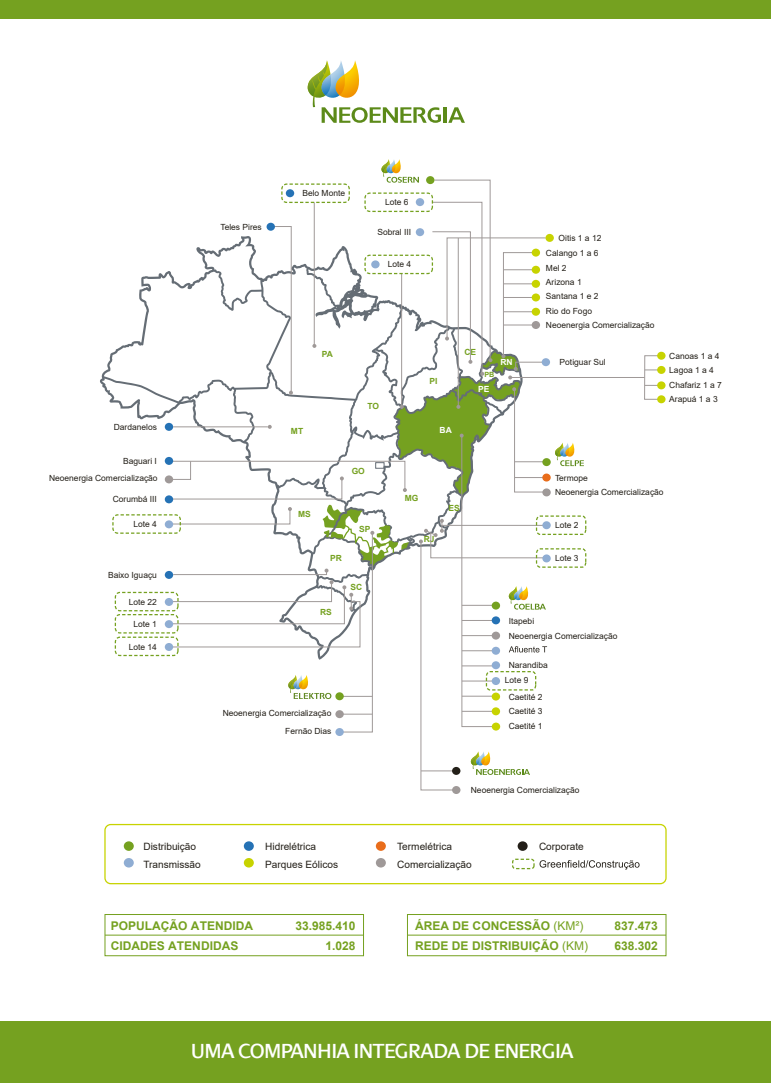
<style>
.page{position:relative;width:771px;height:1083px;background:#fff}
.page>*{position:absolute;margin:0;border:0;box-sizing:border-box;transform-origin:0 0}
.t1{font:22px "Dialog";letter-spacing:-.01em;color:#fff}
.t2{font:700 12px/20.5px "Arial";color:#75a120;text-align:right}
.t3{font:10.1px "Arial";color:#231f18}
.t4{font:8.5px/14.3px "Arial";color:#231f18}
.t5{font:700 8.5px "Arial";color:#75a120}
.t6{font:700 8.5px "Arial";color:#fff}
.t7{font:700 7.2px "Arial";color:#75a120}
.s1{font-weight:400}
</style>
<div class="page">
<div style="left:0;top:0;width:770px;height:19px;background:#75a120"></div>
<svg style="left:448px;top:107px;width:16px;height:16px"></svg>
<hr style="left:443px;top:107px;width:3px;height:16px;background:#5c8a19">
<svg style="left:307px;top:60px;width:133px;height:63px"></svg>
<svg style="left:539px;top:860px;width:100px;height:9px"></svg>
<div style="left:244px;top:841px;width:10px;height:9px;background:#2572b5;border-radius:50%"></div>
<div style="left:375px;top:841px;width:10px;height:9px;background:#e96d1b;border-radius:50%"></div>
<div style="left:517px;top:841px;width:10px;height:9px;background:#231f18;border-radius:50%"></div>
<svg style="left:244px;top:857px;width:10px;height:10px"></svg>
<svg style="left:375px;top:857px;width:10px;height:10px"></svg>
<div style="left:124px;top:841px;width:10px;height:9px;background:#75a120;border-radius:50%"></div>
<div style="left:124px;top:857px;width:10px;height:10px;background:#8fadd3;border-radius:50%"></div>
<div style="left:511px;top:858px;width:23px;height:11px;border:1px dashed #75a120;border-radius:3px"></div>
<div style="left:104px;top:823px;width:562px;height:61px;border:1px solid #c7d300;border-radius:6px"></div>
<div style="left:406px;top:913px;width:260px;height:43px;border:1px solid #75a120"></div>
<hr style="left:407px;top:934px;width:258px;height:1px;background:#75a120">
<div style="left:104px;top:913px;width:260px;height:43px;border:1px solid #75a120"></div>
<hr style="left:105px;top:934px;width:258px;height:1px;background:#75a120">
<div style="left:0;top:1020px;width:770px;height:62px;background:#75a120"></div>
<svg style="left:100px;top:271px;width:68px;height:386px"></svg>
<div style="left:452px;top:785px;width:8px;height:8px;background:#9f9998;border-radius:50%"></div>
<hr style="left:511px;top:377px;width:133px;height:1px;background:#9f9998">
<div style="left:656px;top:366px;width:9px;height:8px;background:#c7d300;border-radius:50%"></div>
<div style="left:656px;top:381px;width:9px;height:8px;background:#c7d300;border-radius:50%"></div>
<div style="left:644px;top:355px;width:15px;height:44px;border:1px solid #9f9998"></div>
<svg style="left:656px;top:395px;width:9px;height:8px"></svg>
<svg style="left:656px;top:351px;width:9px;height:8px"></svg>
<div style="left:112px;top:514px;width:69px;height:19px;border:1px dashed #75a120;border-radius:5px"></div>
<div style="left:115px;top:591px;width:63px;height:20px;border:1px dashed #75a120;border-radius:5px"></div>
<div style="left:165px;top:520px;width:8px;height:8px;background:#8fadd3;border-radius:50%"></div>
<div style="left:165px;top:457px;width:8px;height:8px;background:#2572b5;border-radius:50%"></div>
<div style="left:165px;top:495px;width:8px;height:8px;background:#2572b5;border-radius:50%"></div>
<div style="left:165px;top:598px;width:8px;height:8px;background:#8fadd3;border-radius:50%"></div>
<div style="left:115px;top:614px;width:63px;height:19px;border:1px dashed #75a120;border-radius:5px"></div>
<div style="left:165px;top:620px;width:8px;height:8px;background:#8fadd3;border-radius:50%"></div>
<div style="left:115px;top:636px;width:63px;height:20px;border:1px dashed #75a120;border-radius:5px"></div>
<div style="left:165px;top:643px;width:8px;height:8px;background:#8fadd3;border-radius:50%"></div>
<svg style="left:168px;top:159px;width:418px;height:631px"></svg>
<div style="left:165px;top:475px;width:8px;height:8px;background:#9f9998;border-radius:50%"></div>
<p class="t4" style="left:114px;top:419px;width:45px">Dardanelos</p>
<p class="t4" style="left:49px;top:451px;width:110px;line-height:17.8px;text-align:right">Baguari I<br>Neoenergia Comercialização</p>
<p class="t4" style="left:113px;top:491px;width:46px">Corumbá III</p>
<p class="t4" style="left:133px;top:517px;width:25px">Lote 4</p>
<p class="t4" style="left:108px;top:567px;width:50px">Baixo Iguaçu</p>
<p class="t4" style="left:129px;top:594px;width:30px">Lote 22</p>
<p class="t4" style="left:133px;top:617px;width:25px">Lote 1</p>
<p class="t4" style="left:129px;top:639px;width:30px">Lote 14</p>
<p class="t4" style="left:220px;top:219px;width:43px">Teles Pires</p>
<p class="t4" style="left:302px;top:186px;width:44px">Belo Monte</p>
<p class="t4" style="left:385px;top:195px;width:25px">Lote 6</p>
<p class="t4" style="left:377px;top:225px;width:35px">Sobral III</p>
<p class="t4" style="left:387px;top:257px;width:25px">Lote 4</p>
<p class="t5" style="left:321px;top:348px;width:13px">PA</p>
<p class="t5" style="left:464px;top:346px;width:13px">CE</p>
<p class="t6" style="left:500px;top:356px;width:14px">RN</p>
<p class="t5" style="left:291px;top:425px;width:14px">MT</p>
<p class="t5" style="left:367px;top:400px;width:13px">TO</p>
<p class="t5" style="left:429px;top:375px;width:9px">PI</p>
<p class="t6" style="left:439px;top:424px;width:14px">BA</p>
<p class="t7" style="left:484px;top:369px;width:11px">PB</p>
<p class="t6" style="left:478px;top:382px;width:13px">PE</p>
<p class="t4" style="left:558px;top:230px;width:44px">Oitis 1 a 12</p>
<p class="t4" style="left:545px;top:246px;width:54px">Calango 1 a 6<br>Mel 2<br>Arizona 1<br>Santana 1 e 2<br>Rio do Fogo</p>
<p class="t4" style="left:545px;top:317px;width:110px">Neoenergia Comercialização</p>
<p class="t4" style="left:559px;top:355px;width:48px">Potiguar Sul</p>
<p class="t4" style="left:668px;top:349px;width:54px">Canoas 1 a 4<br>Lagoa 1 a 4<br>Chafariz 1 a 7<br>Arapuá 1 a 3</p>
<p class="t5" style="left:351px;top:465px;width:15px">GO</p>
<p class="t5" style="left:298px;top:508px;width:14px">MS</p>
<p class="t5" style="left:330px;top:551px;width:13px">PR</p>
<p class="t5" style="left:359px;top:523px;width:13px">SP</p>
<p class="t5" style="left:320px;top:605px;width:13px">RS</p>
<p class="t5" style="left:350px;top:581px;width:13px">SC</p>
<p class="t5" style="left:404px;top:492px;width:15px">MG</p>
<p class="t5" style="left:423px;top:533px;width:12px">RJ</p>
<p class="t5" style="left:448px;top:502px;width:13px">ES</p>
<p class="t4" style="left:554px;top:470px;width:34px">Termope</p>
<p class="t4" style="left:554px;top:485px;width:110px">Neoenergia Comercialização</p>
<p class="t4" style="left:554px;top:517px;width:25px">Lote 2</p>
<p class="t4" style="left:554px;top:551px;width:25px">Lote 3</p>
<p class="t4" style="left:508px;top:613px;width:27px">Itapebi</p>
<p class="t4" style="left:508px;top:628px;width:110px">Neoenergia Comercialização</p>
<p class="t4" style="left:222px;top:706px;width:110px">Neoenergia Comercialização</p>
<p class="t4" style="left:285px;top:724px;width:48px">Fernão Dias</p>
<p class="t4" style="left:508px;top:657px;width:40px">Narandiba</p>
<p class="t4" style="left:508px;top:689px;width:35px;text-align:justify">Caetité 2<br>Caetité 3<br>Caetité 1</p>
<p class="t4" style="left:504px;top:673px;width:25px">Lote 9</p>
<p class="t4" style="left:470px;top:782px;width:110px">Neoenergia Comercialização</p>
<p class="t3" style="left:143px;top:839px;width:54px">Distribuição</p>
<p class="t3" style="left:265px;top:839px;width:52px">Hidrelétrica</p>
<p class="t3" style="left:397px;top:839px;width:56px">Termelétrica</p>
<p class="t3" style="left:538px;top:839px;width:46px">Corporate</p>
<p class="t3" style="left:143px;top:856px;width:59px">Transmissão</p>
<p class="t3" style="left:265px;top:856px;width:74px">Parques Eólicos</p>
<p class="t3" style="left:397px;top:856px;width:76px">Comercialização</p>
<h2 class="t2" style="left:415px;top:915px;width:170px">ÁREA DE CONCESSÃO <span class="s1">(KM²)</span></h2>
<h2 class="t2" style="left:111px;top:915px;width:143px">POPULAÇÃO ATENDIDA</h2>
<h2 class="t2" style="left:295px;top:915px;width:62px">33.985.410<br>1.028</h2>
<h2 class="t2" style="left:614px;top:915px;width:45px">837.473</h2>
<h2 class="t2" style="left:415px;top:935px;width:174px">REDE DE DISTRIBUIÇÃO <span class="s1">(KM)</span></h2>
<h2 class="t2" style="left:111px;top:935px;width:129px">CIDADES ATENDIDAS</h2>
<h2 class="t2" style="left:614px;top:935px;width:45px">638.302</h2>
<h1 class="t1" style="left:191px;top:1038px;width:383px">UMA COMPANHIA INTEGRADA DE ENERGIA</h1>
</div>
